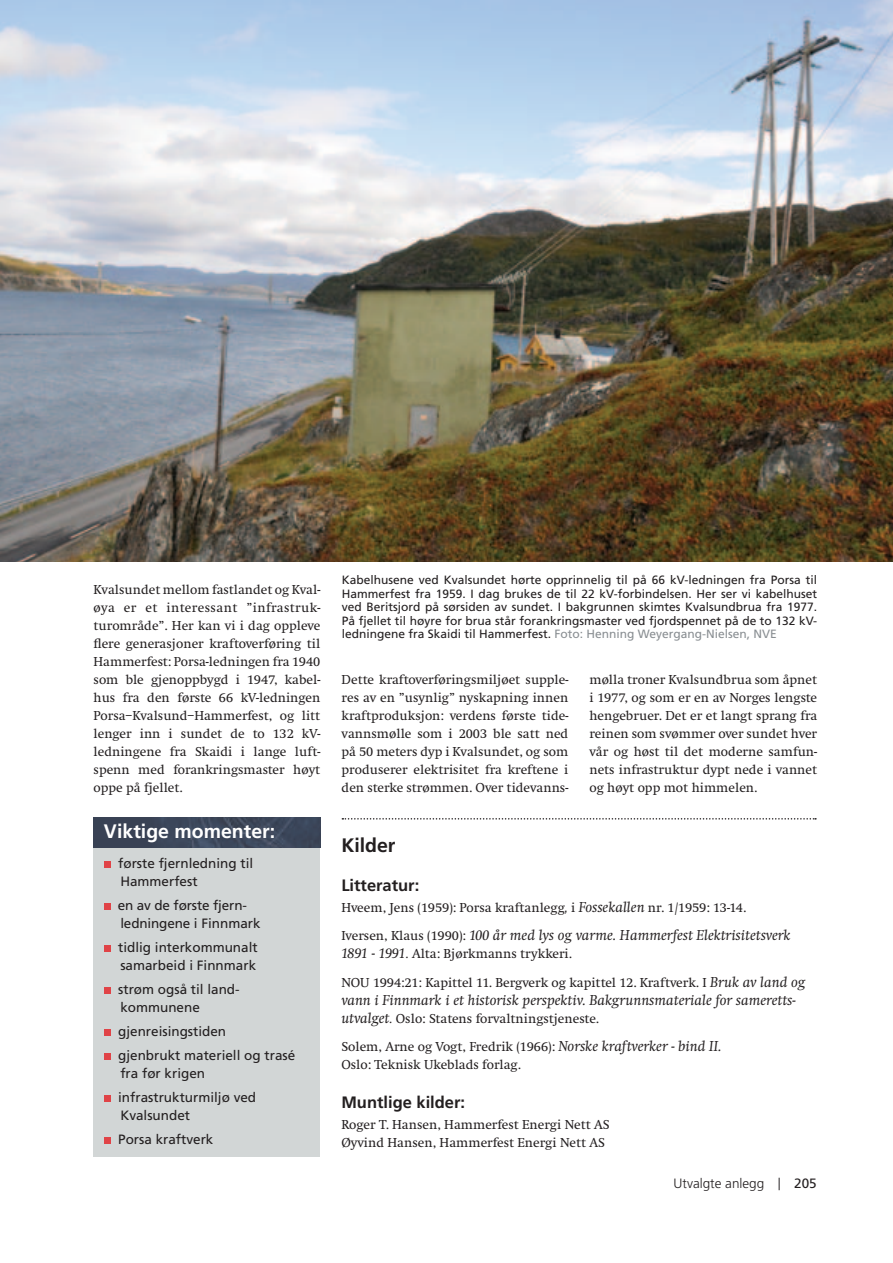
<style>
.page{position:relative;width:893px;height:1263px;background:#fff}
.page>*{position:absolute;margin:0;border:0;box-sizing:border-box;transform-origin:0 0}
.t1{font:700 19.5px "Frutiger";color:#fff}
.t2{font:700 19.5px "Frutiger";color:#231f20}
.t3{font:700 16.5px "Frutiger";color:#231f20}
.t4{font:italic 15px "Swift EF";color:#231f20}
.t5{font:13.5px/18px "Swift EF";color:#231f20}
.t6{font:13.5px/18px "Frutiger";color:#231f20}
.t7{font:300 13.5px "Frutiger";color:#231f20}
.t8{font:12px/13.5px "Frutiger";color:#231f20;text-align:justify}
.s1{color:#898e92}
.s2{font-style:italic}
.s3{font-style:italic;font-size:15px}
.s4{font-style:normal;font-size:13.5px}
.s5{font-size:16.35px}
.s6{font-weight:400}
</style>
<div class="page">
<div style="left:94px;top:843px;width:226px;height:314px;background:#d2d6d6"></div>
<img style="left:94px;top:818px;width:226px;height:29px">
<div style="left:104px;top:861px;width:7px;height:6px;background:#e04347"></div>
<div style="left:104px;top:903px;width:7px;height:6px;background:#e04347"></div>
<div style="left:104px;top:945px;width:7px;height:6px;background:#e04347"></div>
<div style="left:104px;top:987px;width:7px;height:6px;background:#e04347"></div>
<div style="left:104px;top:1029px;width:7px;height:6px;background:#e04347"></div>
<div style="left:104px;top:1053px;width:7px;height:6px;background:#e04347"></div>
<div style="left:104px;top:1095px;width:7px;height:6px;background:#e04347"></div>
<div style="left:104px;top:1137px;width:7px;height:6px;background:#e04347"></div>
<svg style="left:342px;top:818px;width:474px;height:1px"></svg>
<img style="left:0;top:0;width:893px;height:561px">
<p class="t5" style="left:94px;top:581px;width:228px;text-align:justify">Kvalsundet mellom fastlandet og Kval&shy;øya er et interessant ”infrastruk&shy;turområde”. Her kan vi i dag oppleve flere generasjoner kraftoverføring til Hammerfest: Porsa-ledningen fra 1940 som ble gjenoppbygd i 1947, kabel&shy;hus fra den første 66 kV-ledningen Porsa–Kvalsund–Hammerfest, og litt lenger inn i sundet de to 132 kV&shy;ledningene fra Skaidi i lange luft&shy;spenn med forankringsmaster høyt oppe på fjellet.</p>
<h1 class="t1" style="left:104px;top:819px;width:173px">Viktige momenter:</h1>
<p class="t6" style="left:118px;top:854px;width:137px">første fjernledning til<br>Hammerfest</p>
<p class="t6" style="left:118px;top:896px;width:144px">en av de første fjern&shy;ledningene i Finnmark</p>
<p class="t6" style="left:118px;top:938px;width:141px">tidlig interkommunalt samarbeid i Finnmark</p>
<p class="t6" style="left:118px;top:980px;width:123px">strøm også til land&shy;kommunene</p>
<p class="t6" style="left:118px;top:1019px;width:179px;line-height:24px">gjenreisingstiden<br>gjenbrukt materiell og trasé</p>
<p class="t6" style="left:118px;top:1061px;width:140px;line-height:24px">fra før krigen infrastrukturmiljø ved</p>
<p class="t6" style="left:118px;top:1103px;width:97px;line-height:24px">Kvalsundet<br>Porsa kraftverk</p>
<p class="t8" style="left:342px;top:573px;width:477px">Kabelhusene ved Kvalsundet hørte opprinnelig til på 66 kV-ledningen fra Porsa til Hammerfest fra 1959. I dag brukes de til 22 kV-forbindelsen. Her ser vi kabelhuset ved Beritsjord på sørsiden av sundet. I bakgrunnen skimtes Kvalsundbrua fra 1977.<br>På fjellet til høyre for brua står forankringsmaster ved fjordspennet på de to 132 kV&shy;ledningene fra Skaidi til Hammerfest. <span class="s1">Foto: Henning Weyergang-Nielsen, NVE</span></p>
<p class="t5" style="left:342px;top:671px;width:228px;text-align:justify">Dette kraftoverføringsmiljøet supple&shy;res av en ”usynlig” nyskapning innen kraftproduksjon: verdens første tide&shy;vannsmølle som i 2003 ble satt ned på 50 meters dyp i Kvalsundet, og som produserer elektrisitet fra kreftene i den sterke strømmen. Over tidevanns-</p>
<p class="t5" style="left:589px;top:671px;width:229px;text-align:justify">mølla troner Kvalsundbrua som åpnet i 1977, og som er en av Norges lengste hengebruer. Det er et langt sprang fra reinen som svømmer over sundet hver vår og høst til det moderne samfun&shy;nets infrastruktur dypt nede i vannet og høyt opp mot himmelen.</p>
<h1 class="t2" style="left:341px;top:833px;width:56px">Kilder</h1>
<p class="t3" style="left:341px;top:875px;width:79px">Litteratur:</p>
<p class="t5" style="left:341px;top:899px;width:406px">Hveem, Jens (1959): Porsa kraftanlegg<span class="s2">,</span> i <span class="s3">Fossekallen</span> nr. 1/1959: 13-14.</p>
<p class="t4" style="left:341px;top:927px;width:451px"><span class="s4">Iversen, Klaus (1990):</span> 100 år med lys og varme. Hammerfest Elektrisitetsverk</p>
<p class="t5" style="left:341px;top:940px;width:466px;line-height:28.5px"><span class="s3">1891 - 1991</span><span class="s2">.</span> Alta: Bjørkmanns trykkeri.<br>NOU 1994:21: Kapittel 11. Bergverk og kapittel 12. Kraftverk. I <span class="s3">Bruk av land og</span></p>
<p class="t4" style="left:341px;top:992px;width:456px">vann i Finnmark i et historisk perspektiv. Bakgrunnsmateriale for sameretts-</p>
<p class="t5" style="left:341px;top:1004px;width:382px;line-height:28.5px"><span class="s3">utvalget</span><span class="s2">.</span> Oslo: Statens forvaltningstjeneste.<br>Solem, Arne og Vogt, Fredrik (1966): <span class="s3">Norske kraftverker - bind II.</span></p>
<p class="t5" style="left:341px;top:1056px;width:181px">Oslo: Teknisk Ukeblads forlag.</p>
<p class="t3" style="left:341px;top:1093px;width:125px">Muntlige kilder:</p>
<p class="t5" style="left:341px;top:1116px;width:270px">Roger T. Hansen, Hammerfest Energi Nett AS<br>Øyvind Hansen, Hammerfest Energi Nett AS</p>
<p class="t7" style="left:673px;top:1176px;width:145px">Utvalgte anlegg <span class="s5">|</span> <span class="s6">2045</span></p>
</div>
